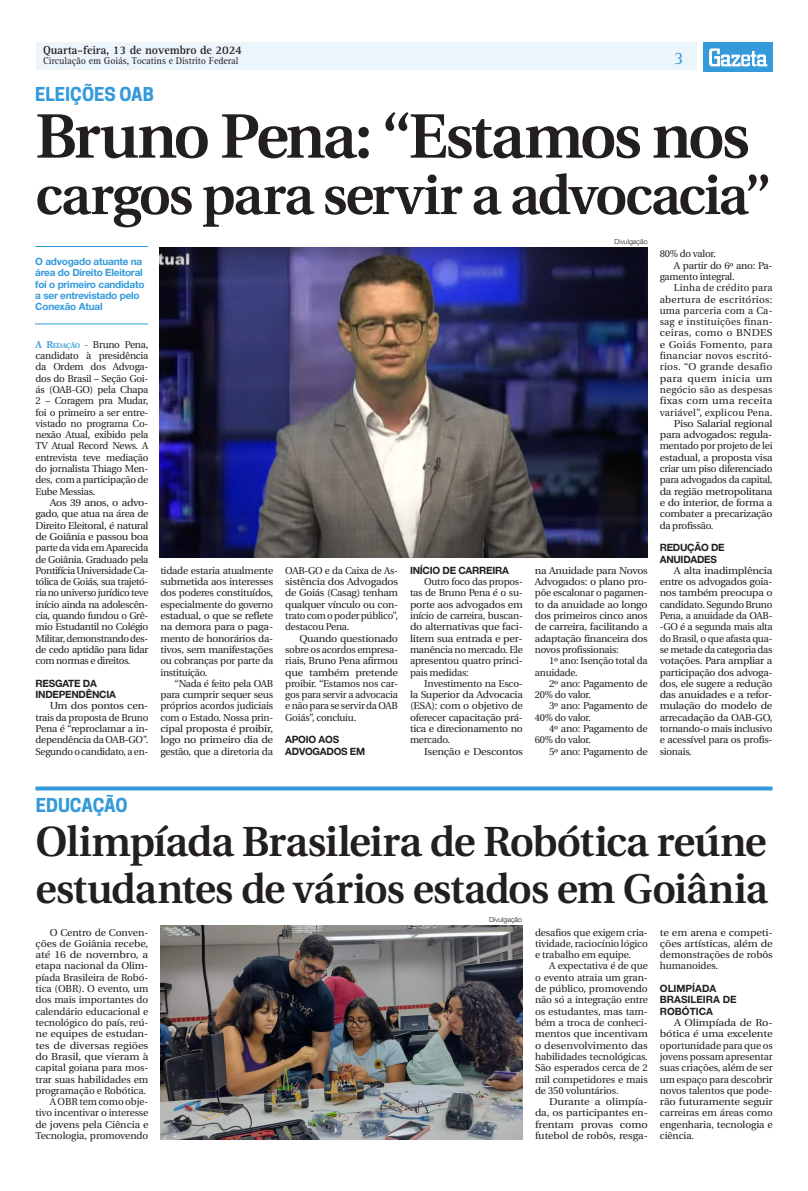
<style>
.page{position:relative;width:808px;height:1191px;background:#fff}
.page>*{position:absolute;margin:0;border:0;box-sizing:border-box;transform-origin:0 0}
.Manchete{font:600 62.6px "Utopia";letter-spacing:-.045em;color:#231f20}
.Manchete-2{font:600 55.1px "Utopia";letter-spacing:-.04em;color:#231f20}
.Manchete-3{font:600 42px "Utopia";letter-spacing:-.025em;color:#231f20}
.Manchete-4{font:600 41.3px "Utopia";letter-spacing:-.025em;color:#231f20}
.Retranca{font:700 18px "Cooper Hewitt";color:#349ada}
.t1{font:18px "Rotis Serif Std";color:#349ada}
.t2{font:700 12px "Rotis Serif Std";letter-spacing:-.01em;color:#231f20}
.TExto_Corrido{font:10px/11.3px "Utopia";letter-spacing:-.025em;color:#231f20;text-align:justify}
.TExto_Corrido-2{font:10px/11.3px "Utopia";letter-spacing:-.025em;color:#231f20;text-align:justify;scale:1.09 1}
.TExto_Corrido-3{font:10px/11.3px "Utopia";letter-spacing:-.025em;color:#231f20;text-align:justify;scale:1.1 1}
.Repórter{font:10px/11.3px "Utopia";letter-spacing:-.025em;color:#231f20;text-align:justify}
.TExto_Corrido-4{font:10px/11.3px "Utopia";letter-spacing:-.025em;color:#231f20;text-align:justify;scale:1.05 1}
.TExto_Corrido-5{font:10px/11.3px "Utopia";letter-spacing:-.025em;color:#231f20;text-align:justify;scale:1.07 1}
.Olho{font:700 10px/11.3px "Helvetica Neue LT Std";letter-spacing:-.02em;color:#349ada}
.Intertítulo{font:700 10px/11.3px "Helvetica Neue";letter-spacing:-.025em;color:#231f20}
.TExto_Corrido-6{font:10px/11.3px "Utopia";letter-spacing:-.025em;color:#231f20;text-align:justify;scale:1.08 1}
.t3{font:10px "Rotis Serif Std";letter-spacing:-.01em;color:#231f20}
.Intertítulo-2{font:700 10px/11.3px "Helvetica Neue";color:#231f20}
.Crédito_Fotógrafo{font:300 7px "Helvetica Neue LT Com";color:#231f20}
.s1{font-weight:600;color:#349ada}
.s2{font-weight:600;font-size:7px;color:#349ada}
</style>
<div class="page">
<div style="left:36px;top:43px;width:661px;height:27px;background:#ebf5fb"></div>
<div style="left:703px;top:43px;width:69px;height:29px;background:#349ada"></div>
<svg style="left:709px;top:48px;width:58px;height:18px"></svg>
<svg style="left:35px;top:786px;width:737px;height:4px;fill:#349ada"></svg>
<hr style="left:35px;top:246px;width:113px;height:1px;background:#349ada">
<hr style="left:35px;top:323px;width:113px;height:1px;background:#349ada">
<img style="left:160px;top:926px;width:363px;height:213px">
<img style="left:160px;top:247px;width:488px;height:310px">
<p class="t2" style="left:43px;top:43px;width:200px">Quarta-feira, 13 de novembro de 2024</p>
<p class="t3" style="left:43px;top:55px;width:197px">Circulação em Goiás, Tocatins e Distrito Federal</p>
<p class="t1" style="left:674px;top:47px;width:11px">3</p>
<p class="Retranca" style="left:35px;top:84px;width:120px">ELEIÇÕES OAB</p>
<p class="Manchete" style="left:35px;top:101px;width:716px">Bruno Pena: “Estamos nos</p>
<p class="Manchete-2" style="left:35px;top:164px;width:737px">cargos para servir a advocacia”</p>
<p class="Olho" style="left:35px;top:255px;width:111px">O advogado atuante na área do Direito Eleitoral foi o primeiro candidato a ser entrevistado pelo<br>Conexão Atual</p>
<p class="Repórter" style="left:36px;top:339px;width:114px"><span class="s1">A R</span><span class="s2">EDAÇÃO</span> <span class="s1">-</span> Bruno Pena, candidato à presidência da Ordem dos Advoga&shy;dos do Brasil – Seção Goi&shy;ás (OAB-GO) pela Chapa 2 – Coragem pra Mudar, foi o primeiro a ser entre&shy;vistado no programa Co&shy;nexão Atual, exibido pela TV Atual Record News. A entrevista teve mediação do jornalista Thiago Men&shy;des, com a participação de Eube Messias.</p>
<p class="TExto_Corrido-2" style="left:36px;top:497px;width:105px;text-indent:14px">Aos 39 anos, o advo&shy;gado, que atua na área de Direito Eleitoral, é natural de Goiânia e passou boa parte da vida em Aparecida de Goiânia. Graduado pela Pontifícia Universidade Ca&shy;tólica de Goiás, sua trajetó&shy;ria no universo jurídico teve início ainda na adolescên&shy;cia, quando fundou o Grê&shy;mio Estudantil no Colégio Militar, demonstrando des&shy;de cedo aptidão para lidar com normas e direitos.</p>
<p class="Intertítulo" style="left:36px;top:677px;width:82px">RESGATE DA<br>INDEPENDÊNCIA</p>
<p class="TExto_Corrido-2" style="left:36px;top:700px;width:105px;text-indent:14px">Um dos pontos cen&shy;trais da proposta de Bruno Pena é “reproclamar a in&shy;dependência da OAB-GO”.<br>Segundo o candidato, a en-</p>
<p class="TExto_Corrido" style="left:160px;top:565px;width:114px">tidade estaria atualmente submetida aos interesses dos poderes constituídos, especialmente do governo estadual, o que se reflete na demora para o paga&shy;mento de honorários da&shy;tivos, sem manifestações ou cobranças por parte da instituição.</p>
<p class="TExto_Corrido" style="left:160px;top:678px;width:114px;text-indent:14px">“Nada é feito pela OAB para cumprir sequer seus próprios acordos judiciais com o Estado. Nossa prin&shy;cipal proposta é proibir, logo no primeiro dia de gestão, que a diretoria da</p>
<p class="TExto_Corrido" style="left:285px;top:565px;width:114px">OAB-GO e da Caixa de As&shy;sistência dos Advogados de Goiás (Casag) tenham qualquer vínculo ou con&shy;trato com o poder público”, destacou Pena.</p>
<p class="TExto_Corrido-5" style="left:285px;top:633px;width:107px;text-indent:14px">Quando questionado sobre os acordos empresa&shy;riais, Bruno Pena afirmou que também pretende proibir. “Estamos nos car&shy;gos para servir a advocacia e não para se servir da OAB Goiás”, concluiu.</p>
<p class="Intertítulo" style="left:285px;top:734px;width:82px">APOIO AOS<br>ADVOGADOS EM</p>
<p class="Crédito_Fotógrafo" style="left:615px;top:237px;width:35px">Divulgação</p>
<p class="Intertítulo" style="left:410px;top:564px;width:100px">INÍCIO DE CARREIRA</p>
<p class="TExto_Corrido" style="left:410px;top:576px;width:114px;text-indent:14px">Outro foco das propos&shy;tas de Bruno Pena é o su&shy;porte aos advogados em início de carreira, buscan&shy;do alternativas que faci&shy;litem sua entrada e per&shy;manência no mercado. Ele apresentou quatro princi&shy;pais medidas:</p>
<p class="TExto_Corrido" style="left:410px;top:678px;width:114px;text-indent:14px">Investimento na Esco&shy;la Superior da Advocacia (ESA): com o objetivo de oferecer capacitação prá&shy;tica e direcionamento no mercado.</p>
<p class="TExto_Corrido-2" style="left:424px;top:746px;width:92px">Isenção e Descontos</p>
<p class="TExto_Corrido-4" style="left:535px;top:565px;width:109px">na Anuidade para Novos Advogados: o plano pro&shy;põe escalonar o pagamen&shy;to da anuidade ao longo dos primeiros cinco anos de carreira, facilitando a adaptação financeira dos novos profissionais:</p>
<p class="TExto_Corrido" style="left:535px;top:655px;width:114px;text-indent:14px">1º ano: Isenção total da anuidade.</p>
<p class="TExto_Corrido" style="left:535px;top:678px;width:114px;text-indent:14px">2º ano: Pagamento de<br>20% do valor.</p>
<p class="TExto_Corrido" style="left:535px;top:700px;width:114px;text-indent:14px">3º ano: Pagamento de<br>40% do valor.</p>
<p class="TExto_Corrido" style="left:535px;top:723px;width:114px;text-indent:14px">4º ano: Pagamento de<br>60% do valor.</p>
<p class="TExto_Corrido" style="left:549px;top:746px;width:100px">5º ano: Pagamento de</p>
<p class="TExto_Corrido" style="left:660px;top:248px;width:58px">80% do valor.</p>
<p class="TExto_Corrido" style="left:660px;top:260px;width:114px;text-indent:14px">A partir do 6º ano: Pa&shy;gamento integral.</p>
<p class="TExto_Corrido" style="left:660px;top:282px;width:114px;text-indent:14px">Linha de crédito para abertura de escritórios: uma parceria com a Ca&shy;sag e instituições finan&shy;ceiras, como o BNDES e Goiás Fomento, para financiar novos escritó&shy;rios. “O grande desafio para quem inicia um negócio são as despesas fixas com uma receita variável”, explicou Pena.</p>
<p class="TExto_Corrido-2" style="left:660px;top:418px;width:105px;text-indent:14px">Piso Salarial regional para advogados: regula&shy;mentado por projeto de lei estadual, a proposta visa criar um piso diferenciado para advogados da capital, da região metropolitana e do interior, de forma a combater a precarização da profissão.</p>
<p class="Intertítulo" style="left:660px;top:542px;width:66px">REDUÇÃO DE<br>ANUIDADES</p>
<p class="TExto_Corrido-2" style="left:660px;top:565px;width:105px;text-indent:14px">A alta inadimplência entre os advogados goia&shy;nos também preocupa o candidato. Segundo Bruno Pena, a anuidade da OAB--GO é a segunda mais alta do Brasil, o que afasta qua&shy;se metade da categoria das votações. Para ampliar a participação dos advoga&shy;dos, ele sugere a redução das anuidades e a refor&shy;mulação do modelo de arrecadação da OAB-GO, tornando-o mais inclusivo e acessível para os profis&shy;sionais.</p>
<p class="Retranca" style="left:36px;top:794px;width:93px">EDUCAÇÃO</p>
<p class="Manchete-3" style="left:36px;top:818px;width:732px">Olimpíada Brasileira de Robótica reúne</p>
<p class="Manchete-4" style="left:36px;top:866px;width:734px">estudantes de vários estados em Goiânia</p>
<p class="TExto_Corrido" style="left:36px;top:926px;width:114px;text-indent:14px">O Centro de Conven&shy;ções de Goiânia recebe, até 16 de novembro, a etapa nacional da Olim&shy;píada Brasileira de Robó&shy;tica (OBR). O evento, um dos mais importantes do calendário educacional e tecnológico do país, reú&shy;ne equipes de estudan&shy;tes de diversas regiões do Brasil, que vieram à capital goiana para mos&shy;trar suas habilidades em programação e Robótica.</p>
<p class="TExto_Corrido" style="left:36px;top:1096px;width:114px;text-indent:14px">A OBR tem como obje&shy;tivo incentivar o interesse de jovens pela Ciência e Tecnologia, promovendo</p>
<p class="Crédito_Fotógrafo" style="left:489px;top:915px;width:35px">Divulgação</p>
<p class="TExto_Corrido" style="left:535px;top:926px;width:114px">desafios que exigem cria&shy;tividade, raciocínio lógico e trabalho em equipe.</p>
<p class="TExto_Corrido" style="left:535px;top:960px;width:114px;text-indent:14px">A expectativa é de que o evento atraia um gran&shy;de público, promovendo não só a integração entre os estudantes, mas tam&shy;bém a troca de conheci&shy;mentos que incentivam o desenvolvimento das habilidades tecnológicas.<br>São esperados cerca de 2 mil competidores e mais de 350 voluntários.</p>
<p class="TExto_Corrido-3" style="left:535px;top:1096px;width:104px;text-indent:14px">Durante a olimpía&shy;da, os participantes en&shy;frentam provas como futebol de robôs, resga-</p>
<p class="TExto_Corrido-6" style="left:660px;top:926px;width:106px">te em arena e competi&shy;ções artísticas, além de demonstrações de robôs humanoides.</p>
<p class="Intertítulo-2" style="left:660px;top:982px;width:78px">OLIMPÍADA<br>BRASILEIRA DE<br>ROBÓTICA</p>
<p class="TExto_Corrido-3" style="left:660px;top:1017px;width:104px;text-indent:14px">A Olimpíada de Ro&shy;bótica é uma excelente oportunidade para que os jovens possam apresentar suas criações, além de ser um espaço para descobrir novos talentos que pode&shy;rão futuramente seguir carreiras em áreas como engenharia, tecnologia e ciência.</p>
</div>
